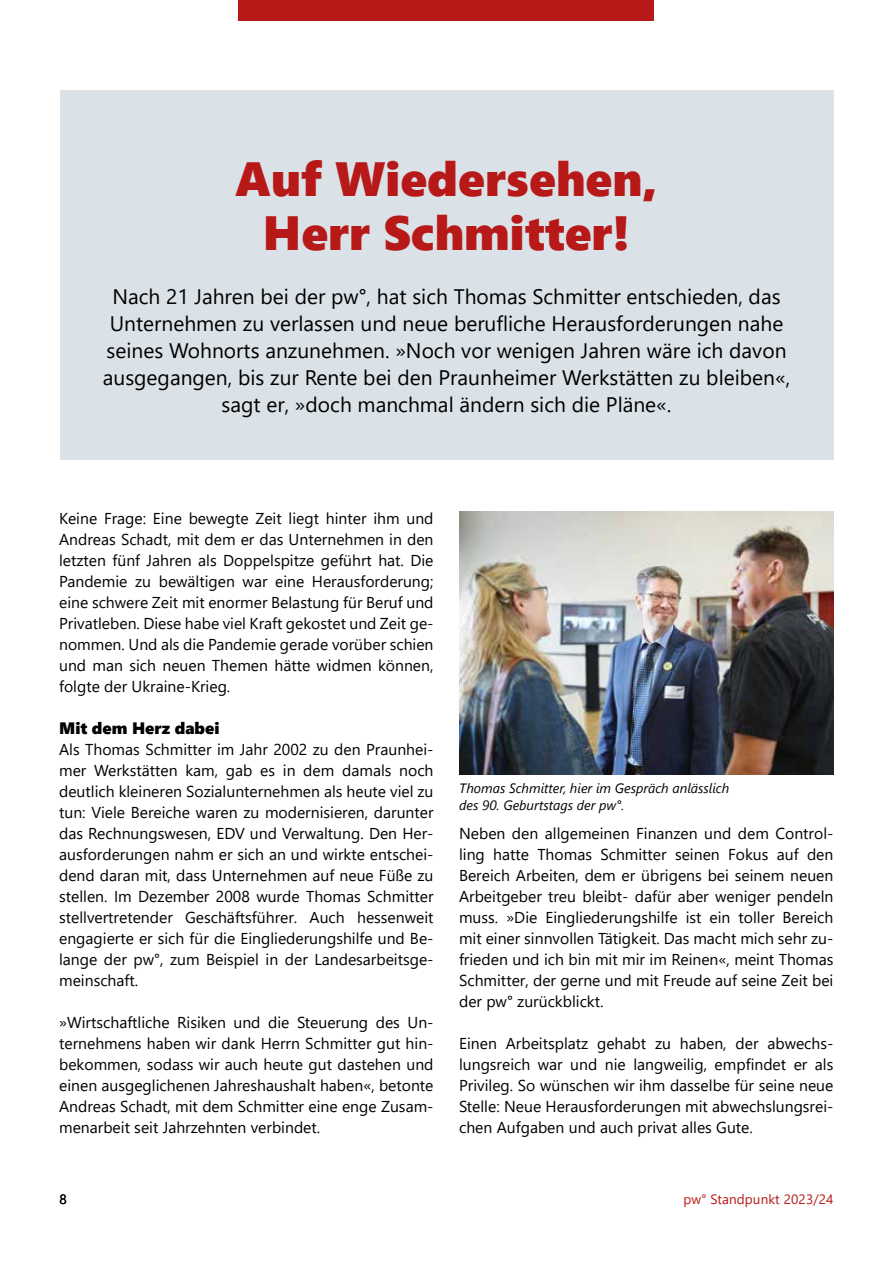
<style>
.page{position:relative;width:893px;height:1263px;background:#fff}
.page>*{position:absolute;margin:0;border:0;box-sizing:border-box;transform-origin:0 0}
.t1{font:48px/54px "Segoe UI Black";color:#b71919;text-align:center}
.t2{font:21px/27px "Segoe UI";color:#000;text-align:center}
.t3{font:16.5px "Segoe UI Black";color:#000}
.t4{font:15.75px/21px "Segoe UI";color:#000;text-align:justify}
.t5{font:italic 13.5px/16.5px "Segoe UI";color:#000}
.t6{font:13.5px "Segoe UI";letter-spacing:.01em;color:#b71919}
.t7{font:13.5px "Segoe UI";color:#000}
</style>
<div class="page">
<div style="left:239px;top:0;width:415px;height:21px;background:#b71919"></div>
<div style="left:60px;top:90px;width:773px;height:370px;background:#dbe2e7"></div>
<img style="left:459px;top:511px;width:374px;height:264px">
<h1 class="t1" style="left:235px;top:149px;width:424px">Auf Wiedersehen,<br>Herr Schmitter!</h1>
<p class="t2" style="left:103px;top:282px;width:689px">Nach 21 Jahren bei der pw°, hat sich Thomas Schmitter entschieden, das Unternehmen zu verlassen und neue berufliche Herausforderungen nahe seines Wohnorts anzunehmen. »Noch vor wenigen Jahren wäre ich davon ausgegangen, bis zur Rente bei den Praunheimer Werkstätten zu bleiben«, sagt er, »doch manchmal ändern sich die Pläne«.</p>
<p class="t4" style="left:59px;top:507px;width:376px">Keine Frage: Eine bewegte Zeit liegt hinter ihm und Andreas Schadt, mit dem er das Unternehmen in den letzten fünf Jahren als Doppelspitze geführt hat. Die Pandemie zu bewältigen war eine Herausforderung; eine schwere Zeit mit enormer Belastung für Beruf und Privatleben. Diese habe viel Kraft gekostet und Zeit ge&shy;nommen. Und als die Pandemie gerade vorüber schien und man sich neuen Themen hätte widmen können, folgte der Ukraine-Krieg.</p>
<p class="t3" style="left:59px;top:716px;width:162px">Mit dem Herz dabei</p>
<p class="t4" style="left:59px;top:738px;width:376px">Als Thomas Schmitter im Jahr 2002 zu den Praunhei&shy;mer Werkstätten kam, gab es in dem damals noch deutlich kleineren Sozialunternehmen als heute viel zu tun: Viele Bereiche waren zu modernisieren, darunter das Rechnungswesen, EDV und Verwaltung. Den Her&shy;ausforderungen nahm er sich an und wirkte entschei&shy;dend daran mit, dass Unternehmen auf neue Füße zu stellen. Im Dezember 2008 wurde Thomas Schmitter stellvertretender Geschäftsführer. Auch hessenweit engagierte er sich für die Eingliederungshilfe und Be&shy;lange der pw°, zum Beispiel in der Landesarbeitsge&shy;meinschaft.</p>
<p class="t4" style="left:59px;top:1011px;width:376px">»Wirtschaftliche Risiken und die Steuerung des Un&shy;ternehmens haben wir dank Herrn Schmitter gut hin&shy;bekommen, sodass wir auch heute gut dastehen und einen ausgeglichenen Jahreshaushalt haben«, betonte Andreas Schadt, mit dem Schmitter eine enge Zusam&shy;menarbeit seit Jahrzehnten verbindet.</p>
<p class="t5" style="left:459px;top:778px;width:272px">Thomas Schmitter, hier im Gespräch anlässlich des 90. Geburtstags der pw°.</p>
<p class="t4" style="left:459px;top:822px;width:376px">Neben den allgemeinen Finanzen und dem Control&shy;ling hatte Thomas Schmitter seinen Fokus auf den Bereich Arbeiten, dem er übrigens bei seinem neuen Arbeitgeber treu bleibt- dafür aber weniger pendeln muss. »Die Eingliederungshilfe ist ein toller Bereich mit einer sinnvollen Tätigkeit. Das macht mich sehr zu&shy;frieden und ich bin mit mir im Reinen«, meint Thomas Schmitter, der gerne und mit Freude auf seine Zeit bei der pw° zurückblickt.</p>
<p class="t4" style="left:459px;top:1032px;width:376px">Einen Arbeitsplatz gehabt zu haben, der abwechs&shy;lungsreich war und nie langweilig, empfindet er als Privileg. So wünschen wir ihm dasselbe für seine neue Stelle: Neue Herausforderungen mit abwechslungsrei&shy;chen Aufgaben und auch privat alles Gute.</p>
<p class="t7" style="left:60px;top:1186px;width:9px">8</p>
<p class="t6" style="left:683px;top:1186px;width:151px">pw° Standpunkt 2023/24</p>
</div>
